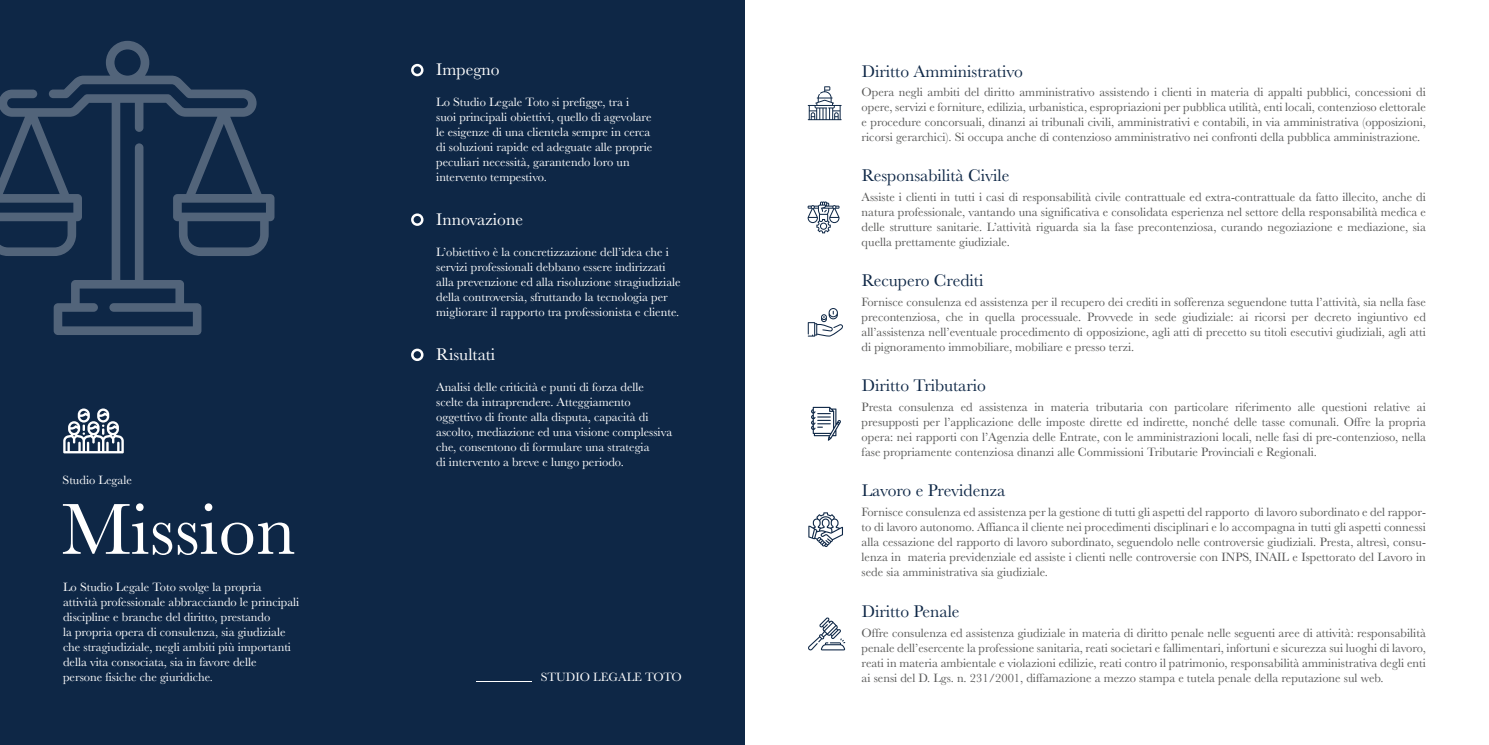
<style>
.page{position:relative;width:1489px;height:745px;background:#fff}
.page>*{position:absolute;margin:0;border:0;box-sizing:border-box;transform-origin:0 0}
.t1{font:75px "Baskerville";color:#fff}
.t2{font:17.5px "Baskerville";color:#0e2746}
.t3{font:17.5px "Baskerville";color:#fff}
.t4{font:12.5px/15px "Baskerville";color:#575756;text-align:justify}
.t5{font:12.5px/15px "Baskerville";color:#fff}
</style>
<div class="page">
<div style="left:0;top:0;width:744px;height:744px;background:#0e2746"></div>
<svg style="left:63px;top:408px;width:61px;height:45px"></svg>
<svg style="left:807px;top:86px;width:34px;height:34px"></svg>
<svg style="left:807px;top:201px;width:32px;height:32px"></svg>
<svg style="left:807px;top:308px;width:36px;height:28px"></svg>
<svg style="left:811px;top:406px;width:30px;height:34px"></svg>
<svg style="left:808px;top:512px;width:35px;height:34px"></svg>
<svg style="left:808px;top:617px;width:37px;height:33px"></svg>
<div style="left:411px;top:64px;width:12px;height:12px;border:2px solid #fff;border-radius:50%"></div>
<div style="left:411px;top:213px;width:12px;height:13px;border:2px solid #fff;border-radius:50%"></div>
<div style="left:411px;top:348px;width:12px;height:13px;border:2px solid #fff;border-radius:50%"></div>
<svg style="left:0;top:41px;width:274px;height:294px"></svg>
<hr style="left:476px;top:680px;width:55px;height:1px;background:#fff">
<p class="t5" style="left:63px;top:472px;width:71px">Studio Legale</p>
<h1 class="t1" style="left:61px;top:481px;width:236px">Mission</h1>
<p class="t5" style="left:63px;top:579px;width:238px">Lo Studio Legale Toto svolge la propria attività professionale abbracciando le principali discipline e branche del diritto, prestando<br>la propria opera di consulenza, sia giudiziale che stragiudiziale, negli ambiti più importanti della vita consociata, sia in favore delle<br>persone fisiche che giuridiche.</p>
<h2 class="t3" style="left:436px;top:58px;width:65px">Impegno</h2>
<h2 class="t2" style="left:861px;top:60px;width:163px">Diritto Amministrativo</h2>
<p class="t5" style="left:436px;top:94px;width:217px">Lo Studio Legale Toto si prefigge, tra i suoi principali obiettivi, quello di agevolare le esigenze di una clientela sempre in cerca di soluzioni rapide ed adeguate alle proprie peculiari necessità, garantendo loro un intervento tempestivo.</p>
<p class="t4" style="left:861px;top:84px;width:566px">Opera negli ambiti del diritto amministrativo assistendo i clienti in materia di appalti pubblici, concessioni di opere, servizi e forniture, edilizia, urbanistica, espropriazioni per pubblica utilità, enti locali, contenzioso elettorale e procedure concorsuali, dinanzi ai tribunali civili, amministrativi e contabili, in via amministrativa (opposizioni, ricorsi gerarchici). Si occupa anche di contenzioso amministrativo nei confronti della pubblica amministrazione.</p>
<h2 class="t2" style="left:861px;top:164px;width:149px">Responsabilità Civile</h2>
<h2 class="t3" style="left:436px;top:208px;width:88px">Innovazione</h2>
<p class="t5" style="left:436px;top:244px;width:246px">L’obiettivo è la concretizzazione dell’idea che i servizi professionali debbano essere indirizzati alla prevenzione ed alla risoluzione stragiudiziale della controversia, sfruttando la tecnologia per migliorare il rapporto tra professionista e cliente.</p>
<h2 class="t3" style="left:436px;top:343px;width:60px">Risultati</h2>
<p class="t5" style="left:436px;top:379px;width:237px">Analisi delle criticità e punti di forza delle scelte da intraprendere. Atteggiamento oggettivo di fronte alla disputa, capacità di ascolto, mediazione ed una visione complessiva che, consentono di formulare una strategia<br>di intervento a breve e lungo periodo.</p>
<p class="t5" style="left:540px;top:669px;width:142px">STUDIO LEGALE TOTO</p>
<p class="t4" style="left:861px;top:189px;width:566px">Assiste i clienti in tutti i casi di responsabilità civile contrattuale ed extra-contrattuale da fatto illecito, anche di natura professionale, vantando una significativa e consolidata esperienza nel settore della responsabilità medica e delle strutture sanitarie. L’attività riguarda sia la fase precontenziosa, curando negoziazione e mediazione, sia quella prettamente giudiziale.</p>
<h2 class="t2" style="left:861px;top:269px;width:123px">Recupero Crediti</h2>
<p class="t4" style="left:861px;top:294px;width:565px">Fornisce consulenza ed assistenza per il recupero dei crediti in sofferenza seguendone tutta l’attività, sia nella fase precontenziosa, che in quella processuale. Provvede in sede giudiziale: ai ricorsi per decreto ingiuntivo ed all’assistenza nell’eventuale procedimento di opposizione, agli atti di precetto su titoli esecutivi giudiziali, agli atti di pignoramento immobiliare, mobiliare e presso terzi.</p>
<h2 class="t2" style="left:861px;top:374px;width:126px">Diritto Tributario</h2>
<p class="t4" style="left:861px;top:399px;width:566px">Presta consulenza ed assistenza in materia tributaria con particolare riferimento alle questioni relative ai presupposti per l’applicazione delle imposte dirette ed indirette, nonché delle tasse comunali. Offre la propria opera: nei rapporti con l’Agenzia delle Entrate, con le amministrazioni locali, nelle fasi di pre-contenzioso, nella fase propriamente contenziosa dinanzi alle Commissioni Tributarie Provinciali e Regionali.</p>
<h2 class="t2" style="left:861px;top:479px;width:145px">Lavoro e Previdenza</h2>
<p class="t4" style="left:861px;top:504px;width:565px">Fornisce consulenza ed assistenza per la gestione di tutti gli aspetti del rapporto di lavoro subordinato e del rappor&shy;to di lavoro autonomo. Affianca il cliente nei procedimenti disciplinari e lo accompagna in tutti gli aspetti connessi alla cessazione del rapporto di lavoro subordinato, seguendolo nelle controversie giudiziali. Presta, altresì, consu&shy;lenza in materia previdenziale ed assiste i clienti nelle controversie con INPS, INAIL e Ispettorato del Lavoro in sede sia amministrativa sia giudiziale.</p>
<h2 class="t2" style="left:861px;top:599px;width:99px">Diritto Penale</h2>
<p class="t4" style="left:861px;top:624px;width:566px">Offre consulenza ed assistenza giudiziale in materia di diritto penale nelle seguenti aree di attività: responsabilità penale dell’esercente la professione sanitaria, reati societari e fallimentari, infortuni e sicurezza sui luoghi di lavoro, reati in materia ambientale e violazioni edilizie, reati contro il patrimonio, responsabilità amministrativa degli enti ai sensi del D. Lgs. n. 231/2001, diffamazione a mezzo stampa e tutela penale della reputazione sul web.</p>
</div>
